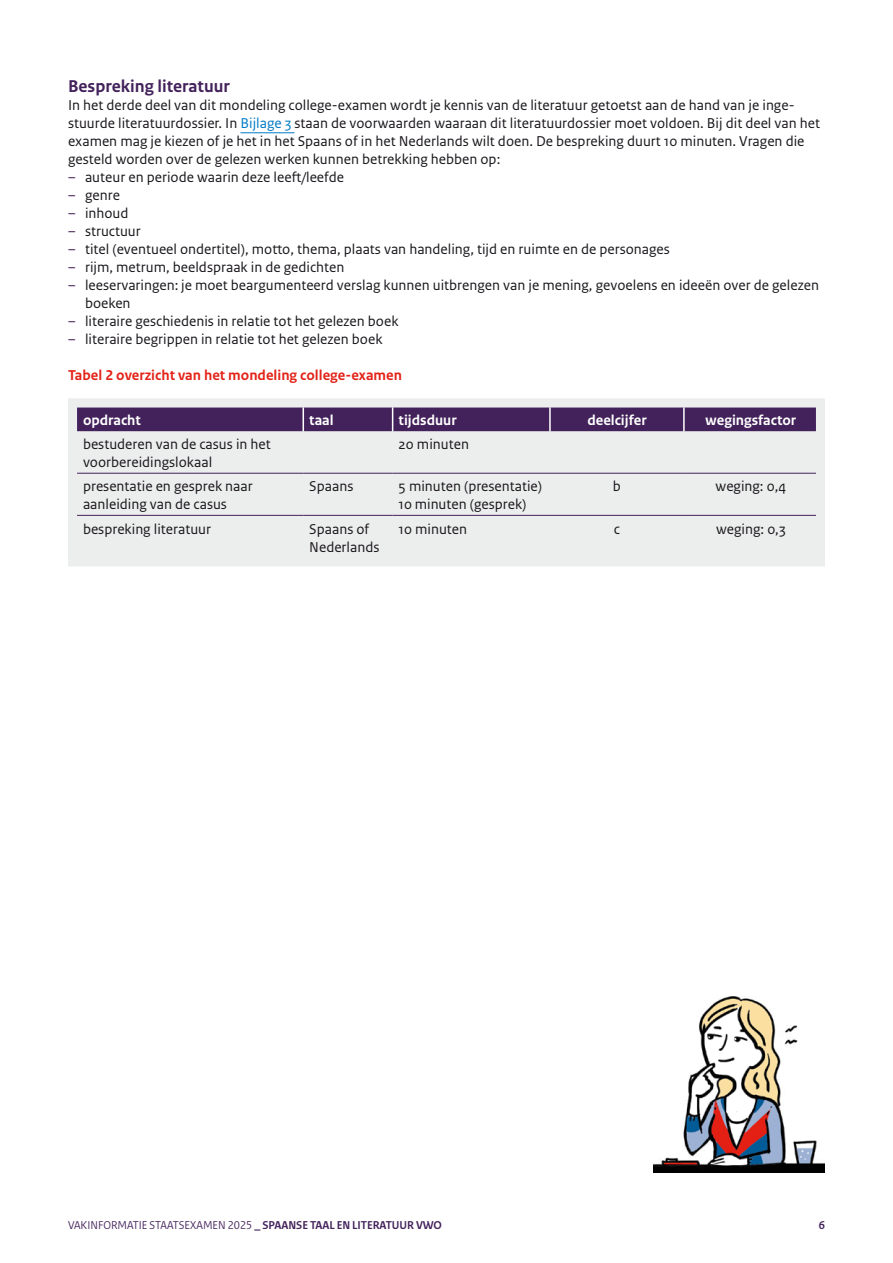
<style>
.page{position:relative;width:893px;height:1263px;background:#fff}
.page>*{position:absolute;margin:0;border:0;box-sizing:border-box;transform-origin:0 0}
.H4_subkop{font:700 18px "Rijksoverheid Sans Text";color:#43225b}
.P_plat{font:15px/18px "Rijksoverheid Sans Text";color:#1a171c}
.Tabel_bodytekst{font:15px/18px "Rijksoverheid Sans Text";color:#1a171c}
.P_Tabelverwijzing{font:700 15px "Rijksoverheid Sans Text";color:#e32318}
.P_bodytekst{font:700 15px "Rijksoverheid Sans Text";color:#fff}
.t1{font:12px "Rijksoverheid Sans Heading";color:#43225b}
.t2{font:700 12px "Rijksoverheid Sans Heading";color:#43225b}
.s1{color:#007bc7}
.s2{color:#43225b}
.s3{font-weight:700}
</style>
<div class="page">
<hr style="left:240px;top:132px;width:55px;height:1px;background:#007bc7">
<svg style="left:68px;top:398px;width:757px;height:168px;background:#d3cfd7"></svg>
<img style="left:654px;top:996px;width:171px;height:176px">
<h4 class="H4_subkop" style="left:68px;top:76px;width:163px">Bespreking literatuur</h4>
<p class="P_plat" style="left:68px;top:97px;width:753px">In het derde deel van dit mondeling college-examen wordt je kennis van de literatuur getoetst aan de hand van je inge&shy;stuurde literatuurdossier. In <span class="s1">Bijlage 3</span> staan de voorwaarden waaraan dit literatuurdossier moet voldoen. Bij dit deel van het examen mag je kiezen of je het in het Spaans of in het Nederlands wilt doen. De bespreking duurt 10 minuten. Vragen die gesteld worden over de gelezen werken kunnen betrekking hebben op:</p>
<p class="P_plat" style="left:68px;top:169px;width:278px"><span class="s2">–</span> auteur en periode waarin deze leeft/leefde</p>
<p class="P_plat" style="left:68px;top:187px;width:53px"><span class="s2">–</span> genre</p>
<p class="P_plat" style="left:68px;top:205px;width:62px"><span class="s2">–</span> inhoud</p>
<p class="P_plat" style="left:68px;top:223px;width:74px"><span class="s2">–</span> structuur</p>
<p class="P_plat" style="left:68px;top:241px;width:603px"><span class="s2">–</span> titel (eventueel ondertitel), motto, thema, plaats van handeling, tijd en ruimte en de personages</p>
<p class="P_plat" style="left:68px;top:259px;width:278px"><span class="s2">–</span> rijm, metrum, beeldspraak in de gedichten</p>
<p class="P_plat" style="left:85px;top:277px;width:735px;text-indent:-17px"><span class="s2">–</span> leeservaringen: je moet beargumenteerd verslag kunnen uitbrengen van je mening, gevoelens en ideeën over de gelezen boeken</p>
<p class="P_plat" style="left:68px;top:313px;width:332px"><span class="s2">–</span> literaire geschiedenis in relatie tot het gelezen boek</p>
<p class="P_plat" style="left:68px;top:331px;width:316px"><span class="s2">–</span> literaire begrippen in relatie tot het gelezen boek</p>
<p class="P_Tabelverwijzing" style="left:68px;top:367px;width:335px">Tabel 2 overzicht van het mondeling college-examen</p>
<p class="P_bodytekst" style="left:83px;top:412px;width:59px">opdracht</p>
<p class="P_bodytekst" style="left:309px;top:412px;width:26px">taal</p>
<p class="P_bodytekst" style="left:399px;top:412px;width:59px">tijdsduur</p>
<p class="P_bodytekst" style="left:587px;top:412px;width:61px">deelcijfer</p>
<p class="P_bodytekst" style="left:706px;top:412px;width:92px">wegingsfactor</p>
<p class="Tabel_bodytekst" style="left:83px;top:436px;width:189px">bestuderen van de casus in het voorbereidingslokaal</p>
<p class="Tabel_bodytekst" style="left:399px;top:436px;width:72px">20 minuten</p>
<p class="Tabel_bodytekst" style="left:83px;top:478px;width:171px">presentatie en gesprek naar aanleiding van de casus</p>
<p class="Tabel_bodytekst" style="left:309px;top:478px;width:46px">Spaans</p>
<p class="Tabel_bodytekst" style="left:399px;top:478px;width:145px">5 minuten (presentatie)<br>10 minuten (gesprek)</p>
<p class="Tabel_bodytekst" style="left:613px;top:478px;width:10px">b</p>
<p class="Tabel_bodytekst" style="left:716px;top:478px;width:72px">weging: 0,4</p>
<p class="Tabel_bodytekst" style="left:83px;top:520px;width:130px">bespreking literatuur</p>
<p class="Tabel_bodytekst" style="left:309px;top:520px;width:72px">Spaans of<br>Nederlands</p>
<p class="Tabel_bodytekst" style="left:399px;top:520px;width:70px">10 minuten</p>
<p class="Tabel_bodytekst" style="left:614px;top:520px;width:8px">c</p>
<p class="Tabel_bodytekst" style="left:716px;top:520px;width:71px">weging: 0,3</p>
<p class="t1" style="left:68px;top:1218px;width:375px">VAKINFORMATIE STAATSEXAMEN 2025 <span class="s3">_ SPAANSE TAAL EN LITERATUUR VWO</span></p>
<p class="t2" style="left:819px;top:1219px;width:8px">6</p>
</div>
